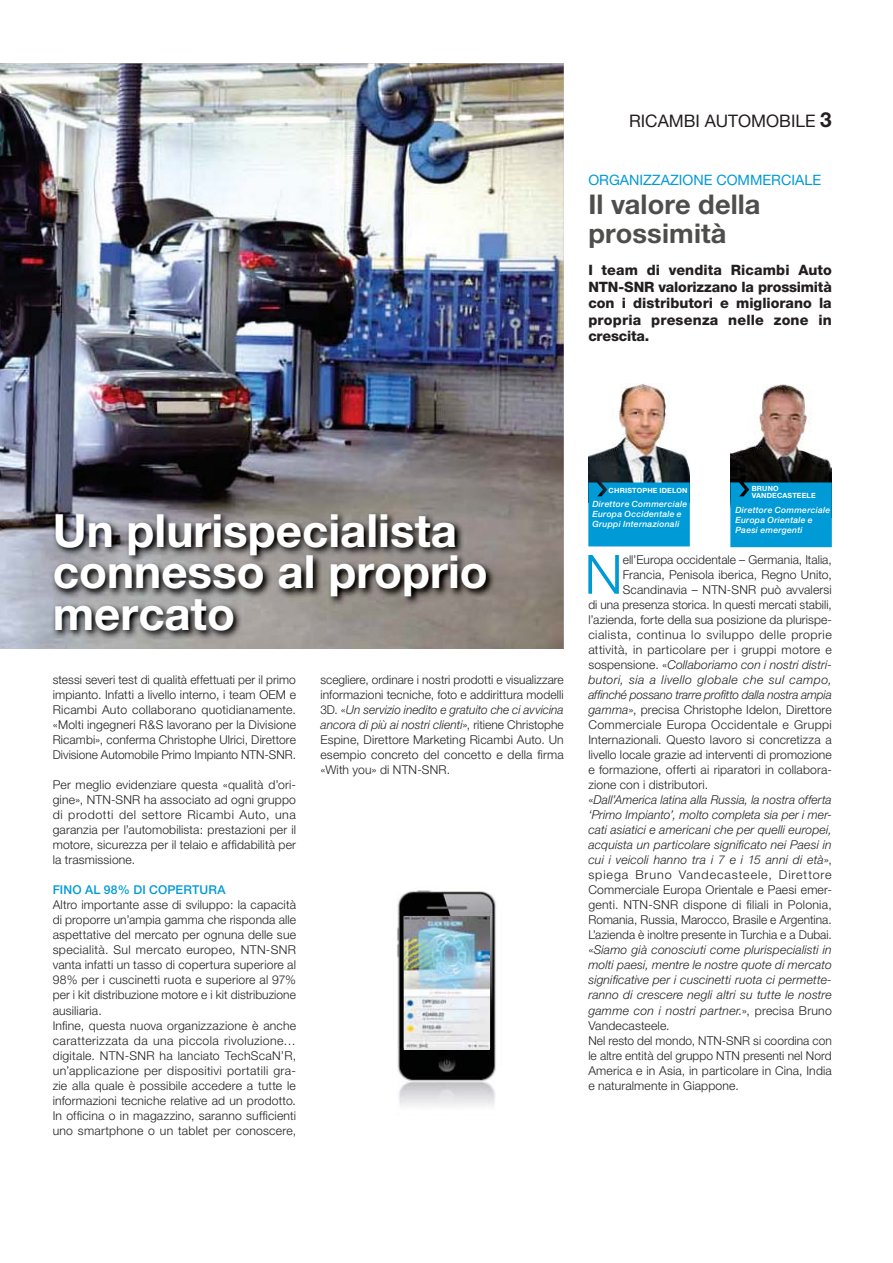
<style>
.page{position:relative;width:893px;height:1263px;background:#fff}
.page>*{position:absolute;margin:0;border:0;box-sizing:border-box;transform-origin:0 0}
.t1{font:300 54.3px "Helvetica Neue";color:#009ad7}
.t2{font:700 45.75px/41.5px "Helvetica Neue";color:#fff}
.t3{font:700 27.15px/28.7px "Helvetica Neue";letter-spacing:.005em;color:#4e4e4d}
.t4{font:17.1px "Helvetica Neue";color:#231f20}
.t5{font:800 14.25px/16.5px "Helvetica Neue";letter-spacing:.015em;color:#231f20;text-align:justify}
.t6{font:14.25px "Helvetica Neue";color:#009ad7}
.t7{font:300 12.15px/15px "Helvetica Neue";letter-spacing:.015em;color:#231f20;text-align:justify}
.t8{font:italic 300 12.15px "Helvetica Neue";letter-spacing:.01em;color:#231f20}
.t9{font:italic 300 12.15px "Helvetica Neue";letter-spacing:-.015em;color:#231f20}
.t10{font:300 12.15px "Helvetica Neue";letter-spacing:.04em;color:#231f20}
.t11{font:italic 300 12.15px "Helvetica Neue";letter-spacing:.035em;color:#231f20}
.t12{font:300 12.15px "Helvetica Neue";letter-spacing:.075em;color:#231f20}
.t13{font:500 12.15px "Helvetica Neue";letter-spacing:.015em;color:#009ad7}
.t14{font:italic 500 8.55px/10.1px "Helvetica Neue";letter-spacing:.025em;color:#fff}
.t15{font:700 7.2px/7.8px "Helvetica Neue";letter-spacing:.03em;color:#fff}
.s1{font-weight:700;font-size:20.7px}
.s2{font-style:italic}
.s3{font-style:normal}
</style>
<div class="page">
<img style="left:589px;top:384px;width:101px;height:99px">
<img style="left:0;top:63px;width:564px;height:586px">
<img style="left:731px;top:384px;width:101px;height:99px">
<div style="left:588px;top:483px;width:102px;height:63px;background:#009ad7"></div>
<div style="left:730px;top:483px;width:102px;height:64px;background:#009ad7"></div>
<img style="left:51px;top:510px;width:444px;height:130px">
<img style="left:397px;top:890px;width:99px;height:217px">
<img style="left:404px;top:916px;width:86px;height:134px">
<img style="left:404px;top:917px;width:85px;height:132px">
<h3 class="t4" style="left:629px;top:110px;width:204px">RICAMBI AUTOMOBILE <span class="s1">3</span></h3>
<p class="t6" style="left:588px;top:175px;width:234px">ORGANIZZAZIONE COMMERCIALE</p>
<h3 class="t3" style="left:588px;top:193px;width:174px">Il valore della prossimità</h3>
<p class="t5" style="left:588px;top:263px;width:245px">I team di vendita Ricambi Auto NTN-SNR valorizzano la prossimità con i distributori e migliorano la propria presenza nelle zone in crescita.</p>
<h2 class="t2" style="left:53px;top:514px;width:436px">Un plurispecialista connesso al proprio mercato</h2>
<p class="t7" style="left:53px;top:673px;width:245px">stessi severi test di qualità effettuati per il primo impianto. Infatti a livello interno, i team OEM e Ricambi Auto collaborano quotidianamente. «Molti ingegneri R&amp;S lavorano per la Divisione Ricambi», conferma Christophe Ulrici, Direttore Divisione Automobile Primo Impianto NTN-SNR.</p>
<p class="t7" style="left:53px;top:778px;width:245px">Per meglio evidenziare questa «qualità d’ori&shy;gine», NTN-SNR ha associato ad ogni gruppo di prodotti del settore Ricambi Auto, una garanzia per l’automobilista: prestazioni per il motore, sicurezza per il telaio e affidabilità per la trasmissione.</p>
<p class="t13" style="left:53px;top:886px;width:174px">FINO AL 98% DI COPERTURA</p>
<p class="t7" style="left:53px;top:899px;width:245px;text-align:left">Altro importante asse di sviluppo: la capacità di proporre un’ampia gamma che risponda alle aspettative del mercato per ognuna delle sue specialità. Sul mercato europeo, NTN-SNR vanta infatti un tasso di copertura superiore al 98% per i cuscinetti ruota e superiore al 97% per i kit distribuzione motore e i kit distribuzione ausiliaria.<br>Infine, questa nuova organizzazione è anche caratterizzata da una piccola rivoluzione… digitale. NTN-SNR ha lanciato TechScaN’R, un’applicazione per dispositivi portatili gra&shy;zie alla quale è possibile accedere a tutte le informazioni tecniche relative ad un prodotto.<br>In officina o in magazzino, saranno sufficienti uno smartphone o un tablet per conoscere,</p>
<p class="t7" style="left:320px;top:673px;width:245px">scegliere, ordinare i nostri prodotti e visualizzare informazioni tecniche, foto e addirittura modelli 3D. «<span class="s2">Un servizio inedito e gratuito che ci avvicina ancora di più ai nostri clienti</span>», ritiene Christophe Espine, Direttore Marketing Ricambi Auto. Un esempio concreto del concetto e della firma «With you» di NTN-SNR.</p>
<p class="t15" style="left:609px;top:487px;width:80px">CHRISTOPHE IDELON</p>
<p class="t14" style="left:592px;top:499px;width:96px">Direttore Commerciale<br>Europa Occidentale e<br>Gruppi Internazionali</p>
<p class="t15" style="left:752px;top:485px;width:65px">BRUNO<br>VANDECASTEELE</p>
<p class="t14" style="left:735px;top:505px;width:96px">Direttore Commerciale<br>Europa Orientale e<br>Paesi emergenti</p>
<h1 class="t1" style="left:584px;top:555px;width:40px">N</h1>
<p class="t7" style="left:623px;top:553px;width:211px">ell’Europa occidentale – Germania, Italia,</p>
<p class="t7" style="left:623px;top:568px;width:211px">Francia, Penisola iberica, Regno Unito,</p>
<p class="t7" style="left:623px;top:583px;width:211px">Scandinavia – NTN-SNR può avvalersi</p>
<p class="t7" style="left:588px;top:598px;width:245px">di una presenza storica. In questi mercati stabili,</p>
<p class="t7" style="left:588px;top:613px;width:245px">l’azienda, forte della sua posizione da plurispe-</p>
<p class="t10" style="left:588px;top:630px;width:245px">cialista, continua lo sviluppo delle proprie</p>
<p class="t7" style="left:588px;top:643px;width:245px">attività, in particolare per i gruppi motore e</p>
<p class="t8" style="left:588px;top:660px;width:245px"><span class="s3">sospensione. «</span>Collaboriamo con i nostri distri-</p>
<p class="t11" style="left:588px;top:675px;width:245px">butori, sia a livello globale che sul campo,</p>
<p class="t9" style="left:588px;top:690px;width:245px">affinché possano trarre profitto dalla nostra ampia</p>
<p class="t7" style="left:588px;top:703px;width:245px"><span class="s2">gamma</span>», precisa Christophe Idelon, Direttore</p>
<p class="t7" style="left:588px;top:718px;width:245px">Commerciale Europa Occidentale e Gruppi</p>
<p class="t7" style="left:588px;top:733px;width:245px">Internazionali. Questo lavoro si concretizza a</p>
<p class="t7" style="left:588px;top:748px;width:245px">livello locale grazie ad interventi di promozione</p>
<p class="t7" style="left:588px;top:763px;width:245px">e formazione, offerti ai riparatori in collabora-</p>
<p class="t7" style="left:588px;top:778px;width:121px">zione con i distributori.</p>
<p class="t8" style="left:588px;top:795px;width:245px"><span class="s3">«</span>Dall’America latina alla Russia, la nostra offerta</p>
<p class="t8" style="left:588px;top:810px;width:245px">‘Primo Impianto’, molto completa sia per i mer-</p>
<p class="t8" style="left:588px;top:826px;width:245px">cati asiatici e americani che per quelli europei,</p>
<p class="t8" style="left:588px;top:841px;width:245px">acquista un particolare significato nei Paesi in</p>
<p class="t8" style="left:588px;top:856px;width:245px">cui i veicoli hanno tra i 7 e i 15 anni di età<span class="s3">»,</span></p>
<p class="t12" style="left:588px;top:871px;width:245px">spiega Bruno Vandecasteele, Direttore</p>
<p class="t7" style="left:588px;top:884px;width:245px">Commerciale Europa Orientale e Paesi emer-</p>
<p class="t7" style="left:588px;top:899px;width:245px">genti. NTN-SNR dispone di filiali in Polonia,</p>
<p class="t7" style="left:588px;top:914px;width:245px">Romania, Russia, Marocco, Brasile e Argentina.</p>
<p class="t7" style="left:588px;top:929px;width:245px">L’azienda è inoltre presente in Turchia e a Dubai.</p>
<p class="t8" style="left:588px;top:946px;width:245px"><span class="s3">«</span>Siamo già conosciuti come plurispecialisti in</p>
<p class="t8" style="left:588px;top:961px;width:245px">molti paesi, mentre le nostre quote di mercato</p>
<p class="t8" style="left:588px;top:976px;width:245px">significative per i cuscinetti ruota ci permette-</p>
<p class="t8" style="left:588px;top:991px;width:245px">ranno di crescere negli altri su tutte le nostre</p>
<p class="t8" style="left:588px;top:1006px;width:245px">gamme con i nostri partner.<span class="s3">», precisa Bruno</span></p>
<p class="t7" style="left:588px;top:1019px;width:83px">Vandecasteele.</p>
<p class="t7" style="left:588px;top:1034px;width:245px">Nel resto del mondo, NTN-SNR si coordina con</p>
<p class="t7" style="left:588px;top:1049px;width:245px">le altre entità del gruppo NTN presenti nel Nord</p>
<p class="t7" style="left:588px;top:1064px;width:245px">America e in Asia, in particolare in Cina, India</p>
<p class="t7" style="left:588px;top:1079px;width:152px">e naturalmente in Giappone.</p>
</div>
